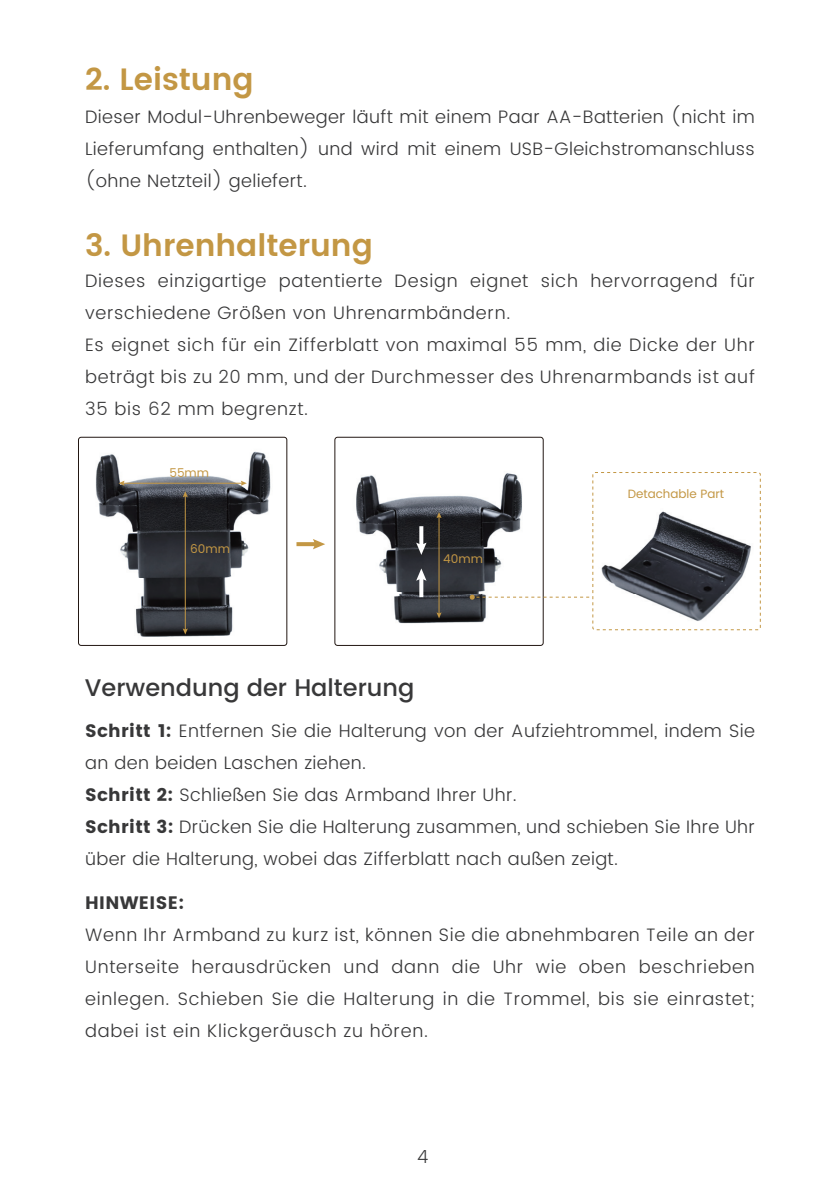
<style>
.page{position:relative;width:840px;height:1191px;background:#fff}
.page>*{position:absolute;margin:0;border:0;box-sizing:border-box;transform-origin:0 0}
.t1{font:600 30.8px "Poppins";color:#c39744}
.t2{font:500 24px "Poppins";color:#383839}
.t3{font:300 18px/32px "Poppins";letter-spacing:.04em;color:#383839;text-align:justify}
.t4{font:300 18px/32px "Poppins";letter-spacing:.02em;color:#383839}
.t5{font:18px "Poppins";letter-spacing:.02em;color:#383839}
.t6{font:12px "Poppins";color:#c39744}
.s1{font-weight:400}
</style>
<div class="page">
<img style="left:596px;top:484px;width:165px;height:147px">
<img style="left:95px;top:451px;width:176px;height:186px">
<img style="left:356px;top:473px;width:166px;height:151px">
<div style="left:78px;top:437px;width:209px;height:209px;border:1px solid #221713;border-radius:3px"></div>
<div style="left:334px;top:437px;width:209px;height:209px;border:1px solid #221713;border-radius:3px"></div>
<div style="left:592px;top:472px;width:168px;height:158px;border:1px dashed #c39744;border-radius:2px"></div>
<hr style="left:185px;top:495px;width:1px;height:135px;background:#c39744">
<svg style="left:183px;top:491px;width:5px;height:6px"></svg>
<svg style="left:183px;top:628px;width:5px;height:6px"></svg>
<hr style="left:438px;top:516px;width:1px;height:98px;background:#c39744">
<svg style="left:436px;top:512px;width:5px;height:6px"></svg>
<svg style="left:436px;top:612px;width:5px;height:6px"></svg>
<hr style="left:123px;top:483px;width:119px;height:1px;background:#c39744">
<svg style="left:118px;top:480px;width:6px;height:6px"></svg>
<svg style="left:240px;top:480px;width:7px;height:6px"></svg>
<svg style="left:419px;top:526px;width:4px;height:16px"></svg>
<svg style="left:416px;top:542px;width:10px;height:13px"></svg>
<svg style="left:419px;top:581px;width:4px;height:16px"></svg>
<svg style="left:416px;top:568px;width:10px;height:13px"></svg>
<svg style="left:469px;top:594px;width:121px;height:5px"></svg>
<svg style="left:296px;top:542px;width:17px;height:4px"></svg>
<svg style="left:313px;top:539px;width:12px;height:10px"></svg>
<h1 class="t1" style="left:85px;top:56px;width:170px">2. Leistung</h1>
<p class="t3" style="left:85px;top:102px;width:671px">Dieser Modul-Uhrenbeweger läuft mit einem Paar AA-Batterien (nicht im Lieferumfang enthalten) und wird mit einem USB-Gleichstromanschluss (ohne Netzteil) geliefert.</p>
<h1 class="t1" style="left:85px;top:222px;width:289px">3. Uhrenhalterung</h1>
<p class="t3" style="left:85px;top:265px;width:671px;text-align:left">Dieses einzigartige patentierte Design eignet sich hervorragend für verschiedene Größen von Uhrenarmbändern.<br>Es eignet sich für ein Zifferblatt von maximal 55 mm, die Dicke der Uhr beträgt bis zu 20 mm, und der Durchmesser des Uhrenarmbands ist auf 35 bis 62 mm begrenzt.</p>
<p class="t6" style="left:169px;top:464px;width:41px">55mm</p>
<p class="t6" style="left:190px;top:539px;width:41px">60mm</p>
<p class="t6" style="left:443px;top:549px;width:41px">40mm</p>
<p class="t6" style="left:627px;top:484px;width:98px">Detachable Part</p>
<h2 class="t2" style="left:85px;top:669px;width:331px">Verwendung der Halterung</h2>
<p class="t4" style="left:85px;top:715px;width:671px"><span class="s1">Schritt 1:</span> Entfernen Sie die Halterung von der Aufziehtrommel, indem Sie an den beiden Laschen ziehen.<br><span class="s1">Schritt 2:</span> Schließen Sie das Armband Ihrer Uhr.<br><span class="s1">Schritt 3:</span> Drücken Sie die Halterung zusammen, und schieben Sie Ihre Uhr über die Halterung, wobei das Zifferblatt nach außen zeigt.</p>
<p class="t5" style="left:85px;top:892px;width:100px">HINWEISE:</p>
<p class="t3" style="left:85px;top:919px;width:671px">Wenn Ihr Armband zu kurz ist, können Sie die abnehmbaren Teile an der Unterseite herausdrücken und dann die Uhr wie oben beschrieben einlegen. Schieben Sie die Halterung in die Trommel, bis sie einrastet; dabei ist ein Klickgeräusch zu hören.</p>
<p class="t3" style="left:417px;top:1140px;width:13px">4</p>
</div>
